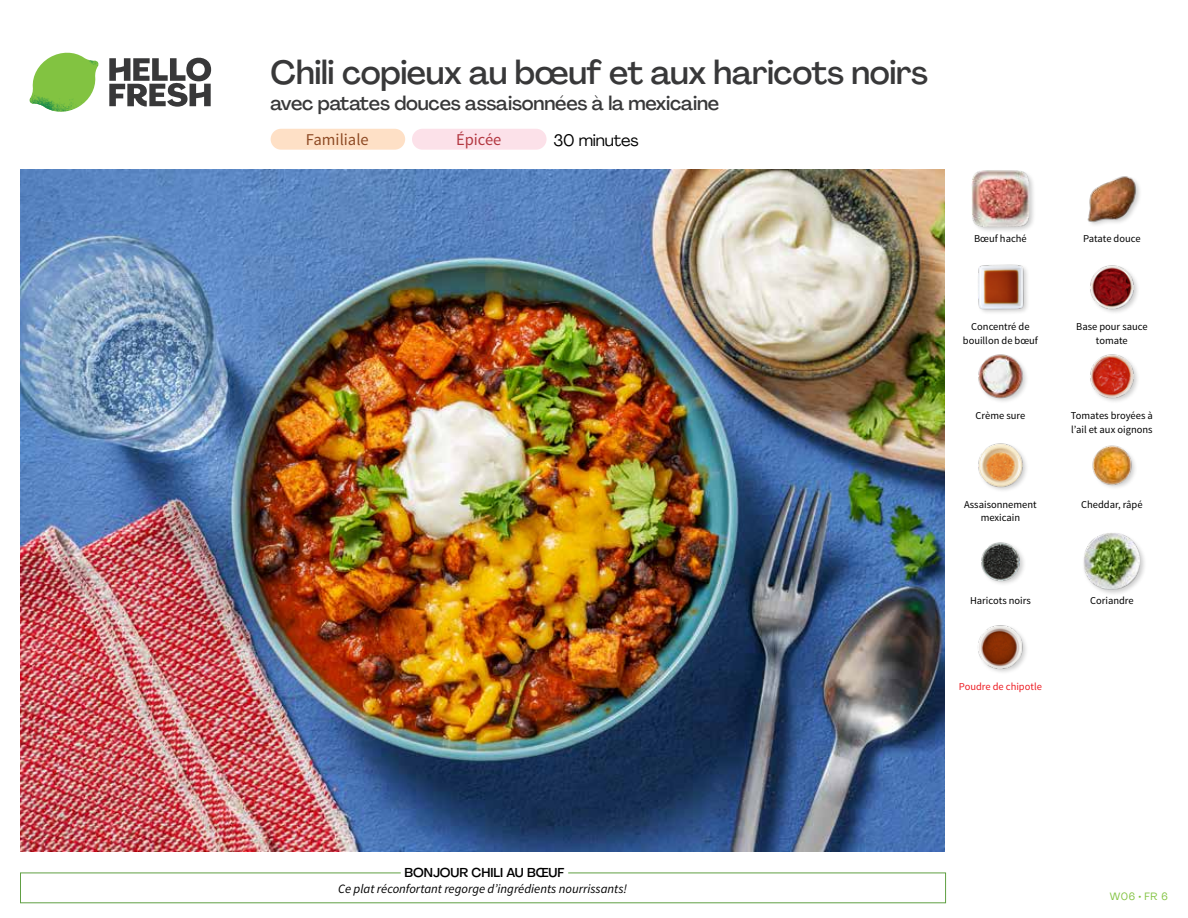
<style>
.page{position:relative;width:1188px;height:918px;background:#fff}
.page>*{position:absolute;margin:0;border:0;box-sizing:border-box;transform-origin:0 0}
.t1{font:500 33px "Agrandir";letter-spacing:-.01em;color:#383839}
.t2{font:500 19.5px "Agrandir";letter-spacing:-.01em;color:#383839}
.t3{font:16.5px "Source Sans Pro";color:#8e4b25}
.t4{font:16.5px "Agrandir";letter-spacing:-.01em;color:#000}
.t5{font:16.5px "Source Sans Pro";color:#b33841}
.t6{font:italic 12.75px "Source Sans Pro";color:#000}
.t7{font:500 12.75px "Agrandir";color:#000}
.t8{font:10.5px/13.5px "Source Sans Pro";color:#000;text-align:center}
.t9{font:10.5px "Source Sans Pro";color:#ed1d24}
.t10{font:10.5px "Agrandir";color:#82c341}
</style>
<div class="page">
<img style="left:978px;top:625px;width:48px;height:47px">
<div style="left:1082px;top:531px;width:65px;height:66px;background:#000;opacity:.2"></div>
<img style="left:1083px;top:533px;width:58px;height:57px">
<img style="left:981px;top:542px;width:43px;height:42px">
<img style="left:1092px;top:445px;width:43px;height:43px">
<img style="left:978px;top:443px;width:49px;height:48px">
<img style="left:1090px;top:354px;width:48px;height:48px">
<img style="left:978px;top:354px;width:49px;height:48px">
<img style="left:1090px;top:265px;width:48px;height:48px">
<img style="left:978px;top:264px;width:50px;height:49px">
<img style="left:1087px;top:176px;width:53px;height:49px">
<div style="left:971px;top:170px;width:65px;height:63px;background:#000;opacity:.2"></div>
<img style="left:972px;top:170px;width:57px;height:57px">
<svg style="left:109px;top:57px;width:102px;height:50px"></svg>
<svg style="left:34px;top:53px;width:62px;height:40px"></svg>
<img style="left:67px;top:53px;width:32px;height:26px">
<img style="left:33px;top:75px;width:59px;height:11px">
<img style="left:29px;top:79px;width:61px;height:33px">
<img style="left:65px;top:86px;width:27px;height:25px">
<div style="left:20px;top:873px;width:926px;height:30px;border:1px solid #609f43"></div>
<div style="left:401px;top:865px;width:167px;height:15px;background:#fff"></div>
<img style="left:21px;top:170px;width:924px;height:682px">
<div style="left:412px;top:129px;width:135px;height:21px;background:#fce1e9;border-radius:10px"></div>
<div style="left:271px;top:129px;width:134px;height:21px;background:#fee0c6;border-radius:10px"></div>
<h1 class="t1" style="left:271px;top:52px;width:659px">Chili copieux au bœuf et aux haricots noirs</h1>
<h2 class="t2" style="left:271px;top:91px;width:450px">avec patates douces assaisonnées à la mexicaine</h2>
<h3 class="t3" style="left:306px;top:130px;width:64px">Familiale</h3>
<h3 class="t5" style="left:456px;top:130px;width:47px">Épicée</h3>
<h3 class="t4" style="left:553px;top:131px;width:87px">30 minutes</h3>
<p class="t8" style="left:974px;top:232px;width:54px">Bœuf haché</p>
<p class="t8" style="left:1083px;top:232px;width:59px">Patate douce</p>
<p class="t8" style="left:963px;top:320px;width:77px">Concentré de bouillon de bœuf</p>
<p class="t8" style="left:1076px;top:320px;width:73px">Base pour sauce tomate</p>
<p class="t8" style="left:976px;top:409px;width:51px">Crème sure</p>
<p class="t8" style="left:1071px;top:409px;width:83px;text-align:left">Tomates broyées à l’ail et aux oignons</p>
<p class="t8" style="left:964px;top:498px;width:74px">Assaisonnement</p>
<p class="t8" style="left:1081px;top:498px;width:63px">Cheddar, râpé</p>
<p class="t8" style="left:981px;top:511px;width:41px">mexicain</p>
<p class="t8" style="left:970px;top:594px;width:62px">Haricots noirs</p>
<p class="t8" style="left:1090px;top:594px;width:45px">Coriandre</p>
<p class="t9" style="left:959px;top:680px;width:85px">Poudre de chipotle</p>
<p class="t7" style="left:404px;top:864px;width:161px">BONJOUR CHILI AU BŒUF</p>
<p class="t6" style="left:338px;top:881px;width:291px">Ce plat réconfortant regorge d’ingrédients nourrissants!</p>
<p class="t10" style="left:1110px;top:890px;width:60px">W06 • FR 6</p>
</div>
